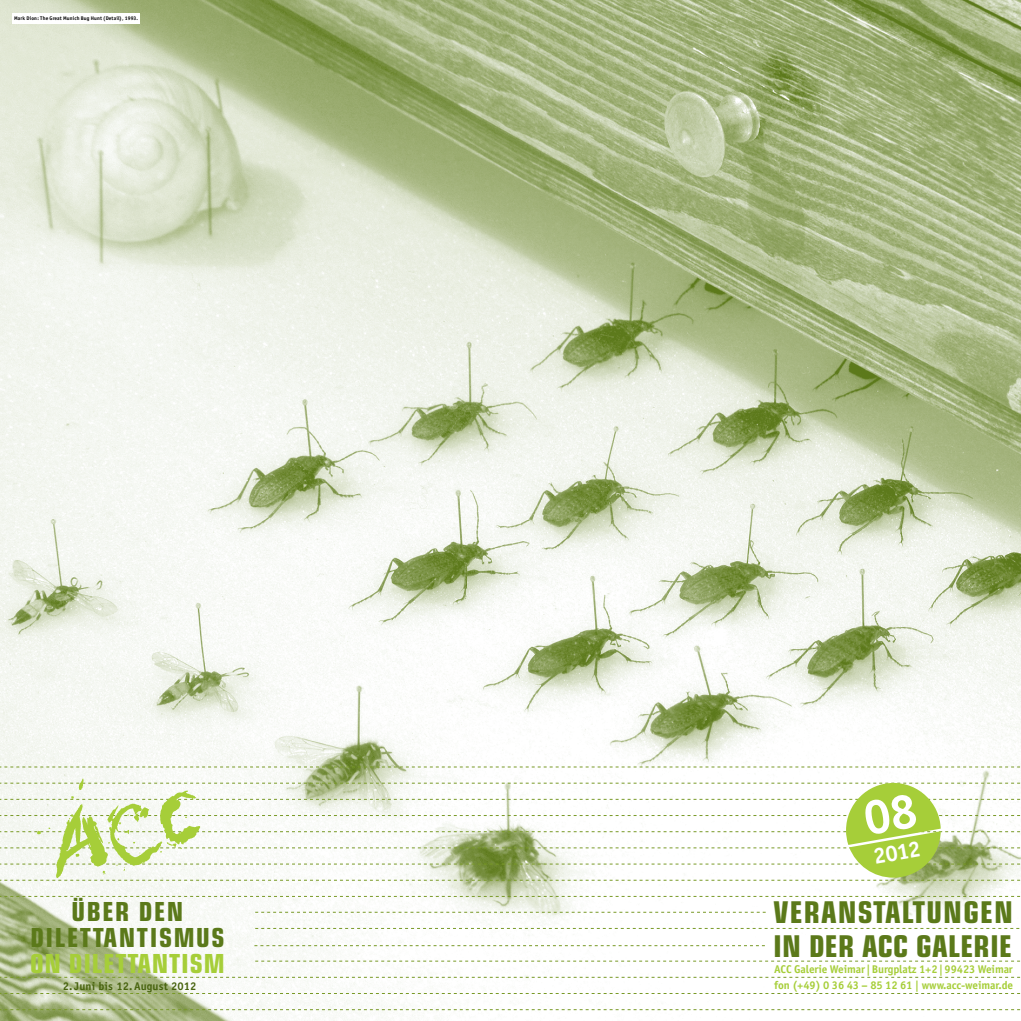
<style>
.page{position:relative;width:1021px;height:1021px;background:#fff}
.page>*{position:absolute;margin:0;border:0;box-sizing:border-box;transform-origin:0 0}
.t1{font:700 condensed 30px "Eurostile";letter-spacing:.01em;color:#5b791a}
.t2{font:700 condensed 30px "Eurostile";letter-spacing:.04em;color:#5b791a}
.t3{font:700 condensed 26.25px/26.2px "Eurostile";letter-spacing:.06em;color:#5b791a;text-align:center}
.t4{font:700 condensed 26.25px "Eurostile";letter-spacing:.03em;color:#a6ce39}
.t5{font:700 22.5px "Officina Sans";color:#fff}
.t6{font:700 11.25px/16.1px "Officina Sans";letter-spacing:-.01em;color:#a6ce39}
.t7{font:700 11.25px "Officina Sans";letter-spacing:.01em;color:#47630e}
.t8{font:700 5.25px "Officina Sans";letter-spacing:.015em;color:#000}
</style>
<div class="page">
<img style="left:0;top:0;width:1020px;height:1020px">
<svg style="left:255px;top:960px;width:765px;height:1px"></svg>
<svg style="left:0;top:976px;width:1020px;height:1px"></svg>
<svg style="left:0;top:993px;width:1020px;height:1px"></svg>
<svg style="left:0;top:1009px;width:1020px;height:1px"></svg>
<svg style="left:0;top:766px;width:1020px;height:1px"></svg>
<svg style="left:0;top:896px;width:1020px;height:1px"></svg>
<svg style="left:255px;top:928px;width:765px;height:1px"></svg>
<svg style="left:255px;top:911px;width:510px;height:1px"></svg>
<svg style="left:254px;top:945px;width:511px;height:1px"></svg>
<div style="left:13px;top:13px;width:127px;height:10px;background:#fff"></div>
<svg style="left:0;top:778px;width:1020px;height:102px"></svg>
<p class="t8" style="left:14px;top:15px;width:125px">Mark Dion: The Great Munich Bug Hunt (Detail), 1993.</p>
<h2 class="t3" style="left:30px;top:897px;width:180px">ÜBER DEN<br>DILETTANTISMUS</h2>
<h2 class="t4" style="left:30px;top:947px;width:196px">ON DILETTANTISM</h2>
<p class="t7" style="left:63px;top:978px;width:135px">2. Juni bis 12. August 2012</p>
<h3 class="t5" style="left:871px;top:842px;width:49px;rotate:-10deg">2012</h3>
<h1 class="t2" style="left:773px;top:893px;width:223px">VERANSTALTUNGEN</h1>
<h1 class="t1" style="left:773px;top:927px;width:240px">IN DER ACC GALERIE</h1>
<p class="t6" style="left:774px;top:960px;width:240px">ACC Galerie Weimar |Burgplatz 1+2|99423 Weimar fon (+49) 0 36 43 – 85 12 61 | www.acc-weimar.de</p>
</div>
